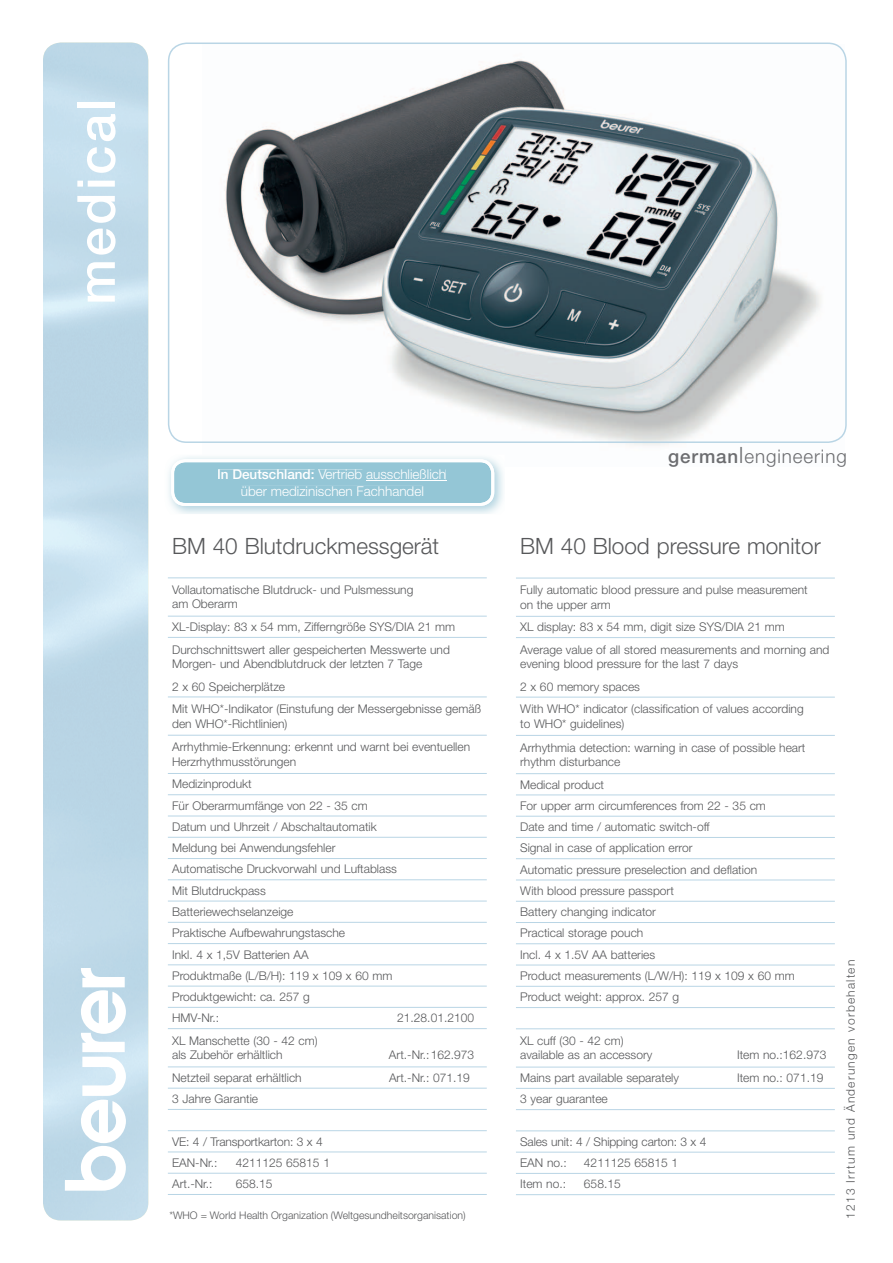
<style>
.page{position:relative;width:893px;height:1263px;background:#fff}
.page>*{position:absolute;margin:0;border:0;box-sizing:border-box;transform-origin:0 0}
.t1{font:500 52.5px "Helvetica Neue LT Pro";letter-spacing:.05em;color:#fff}
.t2{font:300 22.5px "Helvetica Neue LT Pro";color:#57585a}
.t3{font:300 18.75px "Helvetica Neue LT Pro";letter-spacing:.05em;color:#6c6d70}
.t4{font:300 13.5px/16.2px "Helvetica Neue LT Pro";color:#fff;text-align:center}
.t5{font:300 12px/21.3px "Helvetica Neue LT Pro";color:#57585a}
.t6{font:300 12px "Helvetica Neue LT Pro";letter-spacing:.1em;color:#57585a}
.t7{font:300 10.5px "Helvetica Neue LT Pro";color:#57585a}
.s1{font-weight:500}
.s2{font-family:"Helvetica Neue LTW1 G";font-size:22.5px}
</style>
<div class="page">
<img style="left:225px;top:44px;width:620px;height:401px">
<div style="left:168px;top:43px;width:679px;height:400px;border:2px solid #b9d5e5;border-radius:18px"></div>
<svg style="left:65px;top:968px;width:61px;height:223px"></svg>
<hr style="left:168px;top:578px;width:319px;height:1px;background:#b9d5e5">
<hr style="left:168px;top:637px;width:319px;height:1px;background:#b9d5e5">
<hr style="left:168px;top:697px;width:319px;height:1px;background:#b9d5e5">
<hr style="left:168px;top:735px;width:319px;height:1px;background:#b9d5e5">
<hr style="left:168px;top:773px;width:319px;height:1px;background:#b9d5e5">
<hr style="left:168px;top:794px;width:319px;height:1px;background:#b9d5e5">
<hr style="left:168px;top:816px;width:319px;height:1px;background:#b9d5e5">
<hr style="left:168px;top:837px;width:319px;height:1px;background:#b9d5e5">
<hr style="left:168px;top:858px;width:319px;height:1px;background:#b9d5e5">
<hr style="left:168px;top:879px;width:319px;height:1px;background:#b9d5e5">
<hr style="left:168px;top:901px;width:319px;height:1px;background:#b9d5e5">
<hr style="left:168px;top:922px;width:319px;height:1px;background:#b9d5e5">
<hr style="left:168px;top:943px;width:319px;height:1px;background:#b9d5e5">
<hr style="left:168px;top:964px;width:319px;height:1px;background:#b9d5e5">
<hr style="left:168px;top:986px;width:319px;height:1px;background:#b9d5e5">
<hr style="left:168px;top:1028px;width:319px;height:1px;background:#b9d5e5">
<hr style="left:168px;top:1067px;width:319px;height:1px;background:#b9d5e5">
<hr style="left:168px;top:1088px;width:319px;height:1px;background:#b9d5e5">
<hr style="left:168px;top:1109px;width:319px;height:1px;background:#b9d5e5">
<hr style="left:168px;top:1130px;width:319px;height:1px;background:#b9d5e5">
<hr style="left:168px;top:1152px;width:319px;height:1px;background:#b9d5e5">
<hr style="left:168px;top:1173px;width:319px;height:1px;background:#b9d5e5">
<hr style="left:168px;top:1194px;width:319px;height:1px;background:#b9d5e5">
<hr style="left:168px;top:616px;width:319px;height:1px;background:#b9d5e5">
<hr style="left:168px;top:1007px;width:319px;height:1px;background:#b9d5e5">
<hr style="left:516px;top:578px;width:319px;height:1px;background:#b9d5e5">
<hr style="left:516px;top:637px;width:319px;height:1px;background:#b9d5e5">
<hr style="left:516px;top:697px;width:319px;height:1px;background:#b9d5e5">
<hr style="left:516px;top:735px;width:319px;height:1px;background:#b9d5e5">
<hr style="left:516px;top:773px;width:319px;height:1px;background:#b9d5e5">
<hr style="left:516px;top:795px;width:319px;height:1px;background:#b9d5e5">
<hr style="left:516px;top:816px;width:319px;height:1px;background:#b9d5e5">
<hr style="left:516px;top:837px;width:319px;height:1px;background:#b9d5e5">
<hr style="left:516px;top:858px;width:319px;height:1px;background:#b9d5e5">
<hr style="left:516px;top:880px;width:319px;height:1px;background:#b9d5e5">
<hr style="left:516px;top:901px;width:319px;height:1px;background:#b9d5e5">
<hr style="left:516px;top:922px;width:319px;height:1px;background:#b9d5e5">
<hr style="left:516px;top:943px;width:319px;height:1px;background:#b9d5e5">
<hr style="left:516px;top:965px;width:319px;height:1px;background:#b9d5e5">
<hr style="left:516px;top:986px;width:319px;height:1px;background:#b9d5e5">
<hr style="left:516px;top:1028px;width:319px;height:1px;background:#b9d5e5">
<hr style="left:516px;top:1067px;width:319px;height:1px;background:#b9d5e5">
<hr style="left:516px;top:1088px;width:319px;height:1px;background:#b9d5e5">
<hr style="left:516px;top:1109px;width:319px;height:1px;background:#b9d5e5">
<hr style="left:516px;top:1130px;width:319px;height:1px;background:#b9d5e5">
<hr style="left:516px;top:1152px;width:319px;height:1px;background:#b9d5e5">
<hr style="left:516px;top:1173px;width:319px;height:1px;background:#b9d5e5">
<hr style="left:516px;top:1194px;width:319px;height:1px;background:#b9d5e5">
<hr style="left:516px;top:616px;width:319px;height:1px;background:#b9d5e5">
<hr style="left:516px;top:1007px;width:319px;height:1px;background:#b9d5e5">
<img style="left:168px;top:456px;width:335px;height:58px">
<svg style="left:171px;top:459px;width:323px;height:47px;background:#a5cfdc"></svg>
<h1 class="t1" style="left:65px;top:305px;width:208px;rotate:-90deg">medical</h1>
<p class="t4" style="left:217px;top:466px;width:231px"><span class="s1">In Deutschland:</span> Vertrieb ausschließlich über medizinischen Fachhandel</p>
<h2 class="t2" style="left:172px;top:532px;width:269px">BM 40 Blutdruckmessgerät</h2>
<p class="t5" style="left:172px;top:582px;width:243px;line-height:14.4px">Vollautomatische Blutdruck- und Pulsmessung am Oberarm</p>
<p class="t5" style="left:172px;top:615px;width:284px;line-height:22.5px">XL-Display: 83 x 54 mm, Zifferngröße SYS/DIA 21 mm<br>Durchschnittswert aller gespeicherten Messwerte und</p>
<p class="t5" style="left:172px;top:652px;width:311px;line-height:22.5px">Morgen- und Abendblutdruck der letzten 7 Tage<br>2 x 60 Speicherplätze<br>Mit WHO*-Indikator (Einstufung der Messergebnisse gemäß</p>
<p class="t5" style="left:172px;top:711px;width:299px;line-height:23.9px">den WHO*-Richtlinien)<br>Arrhythmie-Erkennung: erkennt und warnt bei eventuellen</p>
<p class="t5" style="left:172px;top:750px;width:126px;line-height:22.5px">Herzrhythmusstörungen<br>Medizinprodukt</p>
<p class="t5" style="left:172px;top:794px;width:226px">Für Oberarmumfänge von 22 - 35 cm<br>Datum und Uhrzeit / Abschaltautomatik<br>Meldung bei Anwendungsfehler<br>Automatische Druckvorwahl und Luftablass<br>Mit Blutdruckpass<br>Batteriewechselanzeige<br>Praktische Aufbewahrungstasche<br>Inkl. 4 x 1,5V Batterien AA<br>Produktmaße (L/B/H): 119 x 109 x 60 mm<br>Produktgewicht: ca. 257 g<br>HMV-Nr.:</p>
<p class="t5" style="left:397px;top:1007px;width:78px">21.28.01.2100</p>
<p class="t5" style="left:172px;top:1033px;width:147px;line-height:14.4px">XL Manschette (30 - 42 cm) als Zubehör erhältlich</p>
<p class="t5" style="left:389px;top:1044px;width:87px">Art.-Nr.:162.973</p>
<p class="t5" style="left:172px;top:1067px;width:131px">Netzteil separat erhältlich</p>
<p class="t5" style="left:389px;top:1067px;width:82px">Art.-Nr.: 071.19</p>
<p class="t5" style="left:172px;top:1088px;width:88px">3 Jahre Garantie</p>
<p class="t5" style="left:172px;top:1130px;width:152px">VE: 4 / Transportkarton: 3 x 4<br>EAN-Nr.:</p>
<p class="t5" style="left:236px;top:1152px;width:96px">4211125 65815 1</p>
<p class="t5" style="left:172px;top:1173px;width:42px">Art.-Nr.:</p>
<p class="t5" style="left:236px;top:1173px;width:38px">658.15</p>
<p class="t7" style="left:169px;top:1209px;width:298px">*WHO = World Health Organization (Weltgesundheitsorganisation)</p>
<h3 class="t3" style="left:668px;top:444px;width:180px"><span class="s1">german</span><span class="s2">l</span>engineering</h3>
<h2 class="t2" style="left:520px;top:532px;width:302px">BM 40 Blood pressure monitor</h2>
<p class="t5" style="left:520px;top:582px;width:289px;line-height:14.4px">Fully automatic blood pressure and pulse measurement on the upper arm</p>
<p class="t5" style="left:520px;top:615px;width:311px;line-height:22.5px">XL display: 83 x 54 mm, digit size SYS/DIA 21 mm<br>Average value of all stored measurements and morning and</p>
<p class="t5" style="left:520px;top:652px;width:285px;line-height:22.5px">evening blood pressure for the last 7 days<br>2 x 60 memory spaces<br>With WHO* indicator (classification of values according</p>
<p class="t5" style="left:520px;top:711px;width:287px;line-height:23.9px">to WHO* guidelines)<br>Arrhythmia detection: warning in case of possible heart</p>
<p class="t5" style="left:520px;top:750px;width:102px;line-height:22.5px">rhythm disturbance<br>Medical product</p>
<p class="t5" style="left:520px;top:795px;width:276px">For upper arm circumferences from 22 - 35 cm<br>Date and time / automatic switch-off<br>Signal in case of application error<br>Automatic pressure preselection and deflation<br>With blood pressure passport<br>Battery changing indicator<br>Practical storage pouch<br>Incl. 4 x 1.5V AA batteries<br>Product measurements (L/W/H): 119 x 109 x 60 mm Product weight: approx. 257 g</p>
<p class="t5" style="left:520px;top:1033px;width:134px;line-height:14.4px">XL cuff (30 - 42 cm) available as an accessory</p>
<p class="t5" style="left:737px;top:1044px;width:91px">Item no.:162.973</p>
<p class="t5" style="left:520px;top:1067px;width:160px">Mains part available separately</p>
<p class="t5" style="left:737px;top:1067px;width:88px">Item no.: 071.19</p>
<p class="t5" style="left:520px;top:1088px;width:89px">3 year guarantee</p>
<p class="t5" style="left:520px;top:1131px;width:188px">Sales unit: 4 / Shipping carton: 3 x 4<br>EAN no.:</p>
<p class="t5" style="left:584px;top:1152px;width:96px">4211125 65815 1</p>
<p class="t5" style="left:520px;top:1173px;width:47px">Item no.:</p>
<p class="t5" style="left:584px;top:1173px;width:38px">658.15</p>
<p class="t6" style="left:843px;top:1219px;width:261px;rotate:-90deg">1213 Irrtum und Änderungen vorbehalten</p>
</div>
